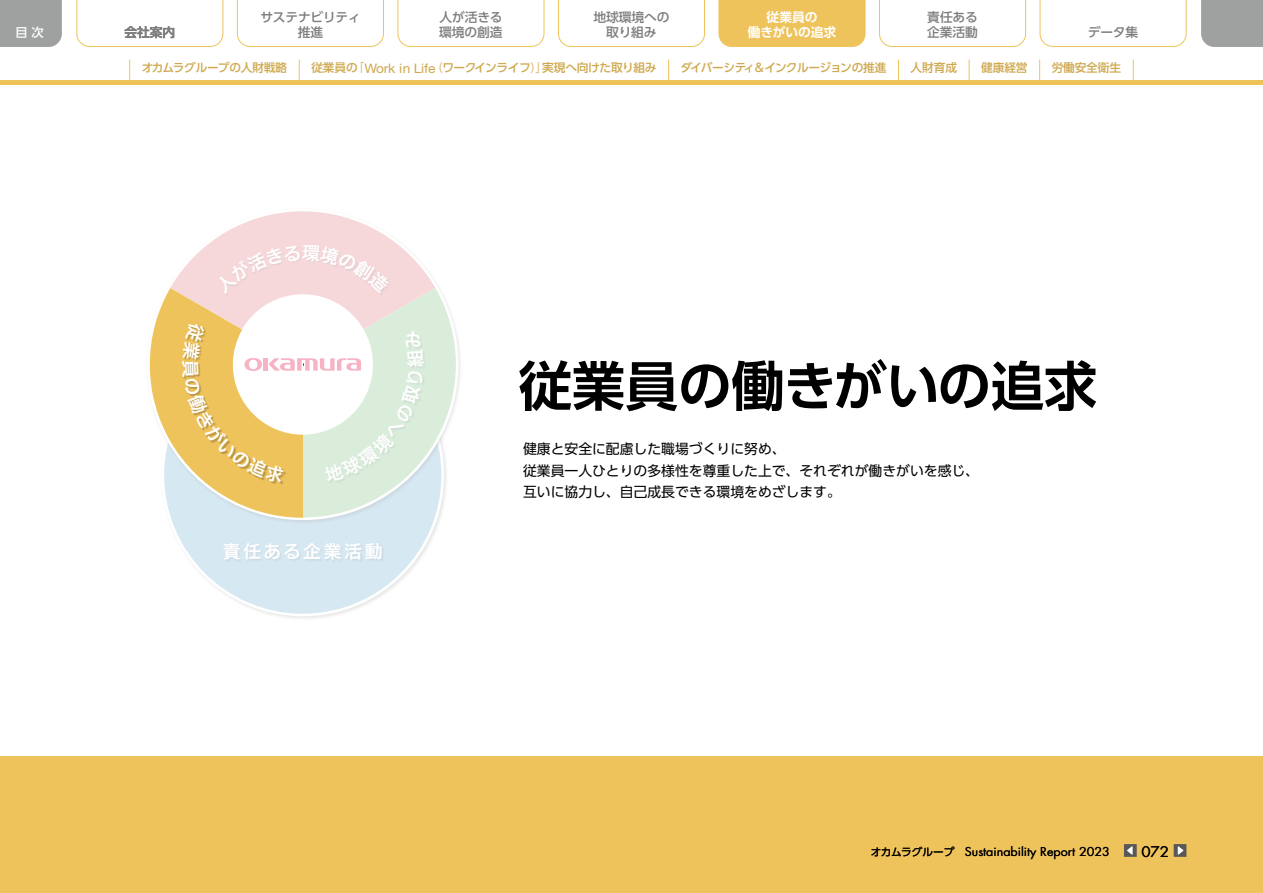
<style>
.page{position:relative;width:1263px;height:893px;background:#fff}
.page>*{position:absolute;margin:0;border:0;box-sizing:border-box;transform-origin:0 0}
.t1{font:700 53.1px "UD Shin Go Pr 6 N De";color:#000}
.t2{font:17.85px "Hiragino UD Sans F Std N W6";letter-spacing:.15em;color:#fff}
.t3{font:14.25px "Futura Std";color:#000;scale:1.05 1}
.t4{font:13.8px/21.3px "UD Shin Go Pr 6 N";color:#000}
.t5{font:500 12.75px/14.9px "UD Shin Go Pr 6 N";letter-spacing:-.01em;color:#7d7d7d}
.t6{font:700 12.75px/14.9px "UD Shin Go Pr 6 N De";letter-spacing:-.01em;color:#fff;text-align:center}
.t7{font:500 12.15px "UD Shin Go Pr 6 N";color:#fff}
.t8{font:11.85px "Futura Std";color:#000;scale:1.05 1}
.t9{font:500 11.7px "UD Shin Go Pr 6 N";letter-spacing:-.025em;color:#cea84e}
.t10{font:500 11.7px "UD Shin Go Pr 6 N";letter-spacing:-.055em;color:#cea84e}
.s1{font-weight:300}
.s2{font-family:"Helvetica Neue LT Std";font-weight:400;font-size:13.05px}
.s3{font-family:"UD Shin Go Pr 6 N";font-size:10.65px}
</style>
<div class="page">
<div style="left:0;top:757px;width:1263px;height:136px;background:#efc35b"></div>
<div style="left:1124px;top:844px;width:13px;height:13px;background:#595757"></div>
<svg style="left:1127px;top:846px;width:6px;height:9px"></svg>
<svg style="left:1174px;top:844px;width:12px;height:13px"></svg>
<svg style="left:1178px;top:846px;width:5px;height:9px"></svg>
<svg style="left:173px;top:525px;width:265px;height:91px;fill:#d6e8f2"></svg>
<img style="left:222px;top:542px;width:166px;height:24px">
<svg style="left:129px;top:60px;width:1px;height:21px"></svg>
<svg style="left:299px;top:60px;width:1px;height:21px"></svg>
<svg style="left:668px;top:60px;width:1px;height:21px"></svg>
<svg style="left:898px;top:60px;width:1px;height:21px"></svg>
<svg style="left:969px;top:60px;width:1px;height:21px"></svg>
<svg style="left:1039px;top:60px;width:1px;height:21px"></svg>
<svg style="left:1133px;top:60px;width:1px;height:21px"></svg>
<div style="left:0;top:0;width:62px;height:47px;background:#9fa0a0"></div>
<div style="left:1201px;top:0;width:62px;height:47px;background:#9fa0a0"></div>
<svg style="left:1040px;top:0;width:146px;height:47px"></svg>
<svg style="left:879px;top:0;width:147px;height:47px"></svg>
<svg style="left:558px;top:0;width:147px;height:47px"></svg>
<svg style="left:398px;top:0;width:146px;height:47px"></svg>
<svg style="left:237px;top:0;width:147px;height:47px"></svg>
<svg style="left:77px;top:0;width:146px;height:47px"></svg>
<hr style="left:0;top:81px;width:1263px;height:4px;background:#efc35b">
<div style="left:719px;top:0;width:146px;height:47px;background:#efc35b"></div>
<svg style="left:150px;top:211px;width:306px;height:307px"></svg>
<p class="t5" style="left:260px;top:9px;width:102px">サステナビリティ</p>
<p class="t5" style="left:439px;top:9px;width:65px">人が活きる環境の創造</p>
<p class="t6" style="left:748px;top:9px;width:90px">従業員の<br>働きがいの追求</p>
<p class="t5" style="left:593px;top:9px;width:78px;text-align:center">地球環境への取り組み</p>
<p class="t5" style="left:927px;top:9px;width:52px">責任ある企業活動</p>
<p class="t7" style="left:16px;top:22px;width:30px">目次</p>
<p class="t5" style="left:1088px;top:24px;width:52px">データ集</p>
<p class="t5" style="left:125px;top:24px;width:52px">会社案内</p>
<p class="t5" style="left:298px;top:24px;width:27px">推進</p>
<p class="t9" style="left:142px;top:59px;width:147px">オカムラグループの人財戦略</p>
<p class="t9" style="left:311px;top:59px;width:347px">従業員の<span class="s1">「</span><span class="s2">Work in Life</span><span class="s1">（</span>ワークインライフ<span class="s1">）」</span>実現へ向けた取り組み</p>
<p class="t10" style="left:681px;top:59px;width:207px">ダイバーシティ＆インクルージョンの推進</p>
<p class="t9" style="left:911px;top:59px;width:48px">人財育成</p>
<p class="t9" style="left:981px;top:59px;width:48px">健康経営</p>
<p class="t9" style="left:1052px;top:59px;width:71px">労働安全衛生</p>
<p class="t2" style="left:223px;top:537px;width:161px">責任ある企業活動</p>
<h1 class="t1" style="left:519px;top:343px;width:580px">従業員の働きがいの追求</h1>
<p class="t4" style="left:523px;top:438px;width:458px">健康と安全に配慮した職場づくりに努め、<br>従業員一人ひとりの多様性を尊重した上で、それぞれが働きがいを感じ、互いに協力し、自己成長できる環境をめざします。</p>
<p class="t8" style="left:871px;top:844px;width:229px"><span class="s3">オカムラグループ　</span>Sustainability Report 2023</p>
<p class="t3" style="left:1141px;top:842px;width:28px">072</p>
</div>
